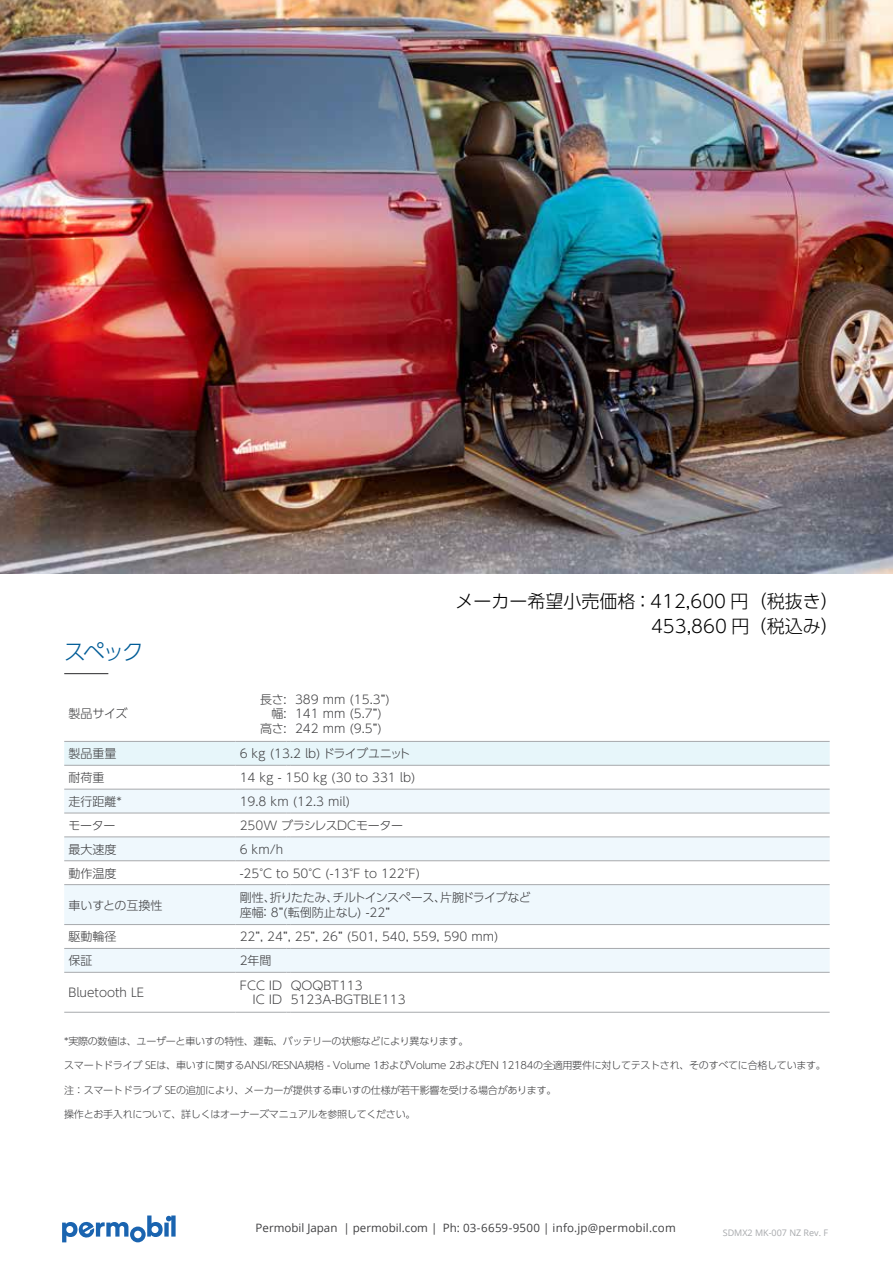
<style>
.page{position:relative;width:893px;height:1263px;background:#fff}
.page>*{position:absolute;margin:0;border:0;box-sizing:border-box;transform-origin:0 0}
.t1{font:300 21.75px "UD Shin Go Pr 6 N";color:#005c97}
.t2{font:300 18px/24.5px "UD Shin Go Pr 6 N";color:#000;text-align:right}
.t3{font:300 12px/14.4px "UD Shin Go Pr 6 N";color:#404042;text-align:right}
.t4{font:300 12px/14.4px "UD Shin Go Pr 6 N";letter-spacing:-.035em;color:#404042}
.t5{font:300 12px "UD Shin Go Pr 6 N";letter-spacing:-.02em;color:#404042}
.t6{font:11.55px "Open Sans";color:#404042}
.t7{font:300 10.05px "UD Shin Go Pr 6 N";letter-spacing:-.03em;color:#404042}
.t8{font:9px "Open Sans";color:#a7a9ac}
</style>
<div class="page">
<svg style="left:62px;top:1215px;width:114px;height:27px"></svg>
<img style="left:0;top:0;width:893px;height:573px">
<svg style="left:64px;top:788px;width:766px;height:224px"></svg>
<svg style="left:64px;top:790px;width:766px;height:182px;fill:#eff8fd"></svg>
<hr style="left:64px;top:789px;width:171px;height:1px;background:#a7a9ac">
<hr style="left:64px;top:813px;width:171px;height:1px;background:#a7a9ac">
<hr style="left:64px;top:837px;width:171px;height:1px;background:#a7a9ac">
<hr style="left:64px;top:860px;width:171px;height:1px;background:#a7a9ac">
<hr style="left:64px;top:884px;width:171px;height:1px;background:#a7a9ac">
<hr style="left:64px;top:924px;width:171px;height:1px;background:#a7a9ac">
<hr style="left:64px;top:948px;width:171px;height:1px;background:#a7a9ac">
<hr style="left:64px;top:972px;width:171px;height:1px;background:#a7a9ac">
<hr style="left:64px;top:1012px;width:171px;height:1px;background:#a7a9ac">
<hr style="left:235px;top:789px;width:51px;height:1px;background:#a7a9ac">
<hr style="left:291px;top:789px;width:539px;height:1px;background:#a7a9ac">
<hr style="left:235px;top:813px;width:51px;height:1px;background:#a7a9ac">
<hr style="left:291px;top:813px;width:539px;height:1px;background:#a7a9ac">
<hr style="left:235px;top:837px;width:51px;height:1px;background:#a7a9ac">
<hr style="left:291px;top:837px;width:539px;height:1px;background:#a7a9ac">
<hr style="left:235px;top:860px;width:51px;height:1px;background:#a7a9ac">
<hr style="left:291px;top:860px;width:539px;height:1px;background:#a7a9ac">
<hr style="left:235px;top:884px;width:51px;height:1px;background:#a7a9ac">
<hr style="left:291px;top:884px;width:539px;height:1px;background:#a7a9ac">
<hr style="left:235px;top:924px;width:51px;height:1px;background:#a7a9ac">
<hr style="left:291px;top:924px;width:539px;height:1px;background:#a7a9ac">
<hr style="left:235px;top:948px;width:51px;height:1px;background:#a7a9ac">
<hr style="left:291px;top:948px;width:539px;height:1px;background:#a7a9ac">
<hr style="left:235px;top:972px;width:51px;height:1px;background:#a7a9ac">
<hr style="left:291px;top:972px;width:539px;height:1px;background:#a7a9ac">
<hr style="left:235px;top:1012px;width:51px;height:1px;background:#a7a9ac">
<hr style="left:291px;top:1012px;width:539px;height:1px;background:#a7a9ac">
<svg style="left:64px;top:741px;width:766px;height:25px;background:#e3f1f5"></svg>
<hr style="left:291px;top:741px;width:539px;height:1px;background:#a7a9ac">
<hr style="left:64px;top:673px;width:44px;height:1px;background:#404042">
<h1 class="t1" style="left:64px;top:634px;width:81px">スペック</h1>
<p class="t3" style="left:68px;top:706px;width:61px">製品サイズ</p>
<p class="t3" style="left:260px;top:692px;width:28px">長さ:幅:高さ:</p>
<p class="t3" style="left:295px;top:692px;width:96px;text-align:left">389 mm (15.3”)<br>141 mm (5.7”)<br>242 mm (9.5”)</p>
<h2 class="t2" style="left:455px;top:588px;width:385px">メーカー希望小売価格：412,600 円（税抜き）<br>453,860 円（税込み）</h2>
<p class="t3" style="left:68px;top:746px;width:49px">製品重量</p>
<p class="t4" style="left:240px;top:746px;width:172px">6 kg (13.2 lb) ドライブユニット</p>
<p class="t3" style="left:68px;top:770px;width:37px">耐荷重</p>
<p class="t3" style="left:240px;top:770px;width:177px">14 kg - 150 kg (30 to 331 lb)</p>
<p class="t3" style="left:68px;top:794px;width:55px">走行距離*</p>
<p class="t3" style="left:240px;top:794px;width:112px">19.8 km (12.3 mil)</p>
<p class="t3" style="left:68px;top:818px;width:49px">モーター</p>
<p class="t5" style="left:240px;top:816px;width:165px">250W ブラシレスDCモーター</p>
<p class="t3" style="left:68px;top:841px;width:49px">最大速度</p>
<p class="t3" style="left:240px;top:841px;width:45px">6 km/h</p>
<p class="t3" style="left:68px;top:865px;width:49px">動作温度</p>
<p class="t3" style="left:240px;top:865px;width:182px">-25°C to 50°C (-13°F to 122°F)</p>
<p class="t3" style="left:68px;top:897px;width:95px">車いすとの互換性</p>
<p class="t4" style="left:240px;top:890px;width:292px">剛性、折りたたみ、チルトインスペース、片腕ドライブなど座幅：8”(転倒防止なし) -22”</p>
<p class="t3" style="left:68px;top:929px;width:49px">駆動輪径</p>
<p class="t3" style="left:240px;top:929px;width:260px">22”, 24”, 25”, 26” (501, 540, 559, 590 mm)</p>
<p class="t3" style="left:68px;top:953px;width:25px">保証</p>
<p class="t3" style="left:240px;top:953px;width:33px">2年間</p>
<p class="t3" style="left:68px;top:985px;width:77px">Bluetooth LE</p>
<p class="t3" style="left:240px;top:978px;width:44px">FCC ID<br>IC ID</p>
<p class="t3" style="left:291px;top:978px;width:116px;text-align:left">QOQBT113<br>5123A-BGTBLE113</p>
<p class="t7" style="left:64px;top:1033px;width:406px">*実際の数値は、ユーザーと車いすの特性、運転、バッテリーの状態などにより異なります。</p>
<p class="t7" style="left:64px;top:1057px;width:763px">スマートドライブ SEは、車いすに関するANSI/RESNA規格 - Volume 1およびVolume 2およびEN 12184の全適用要件に対してテストされ、そのすべてに合格しています。</p>
<p class="t7" style="left:64px;top:1082px;width:494px">注：スマートドライブ SEの追加により、メーカーが提供する車いすの仕様が若干影響を受ける場合があります。</p>
<p class="t7" style="left:64px;top:1106px;width:353px">操作とお手入れについて、詳しくはオーナーズマニュアルを参照してください。</p>
<p class="t6" style="left:256px;top:1220px;width:422px">Permobil Japan | permobil.com | Ph: 03-6659-9500 | info.jp@permobil.com</p>
<p class="t8" style="left:723px;top:1227px;width:107px">SDMX2 MK-007 NZ Rev. F</p>
</div>
